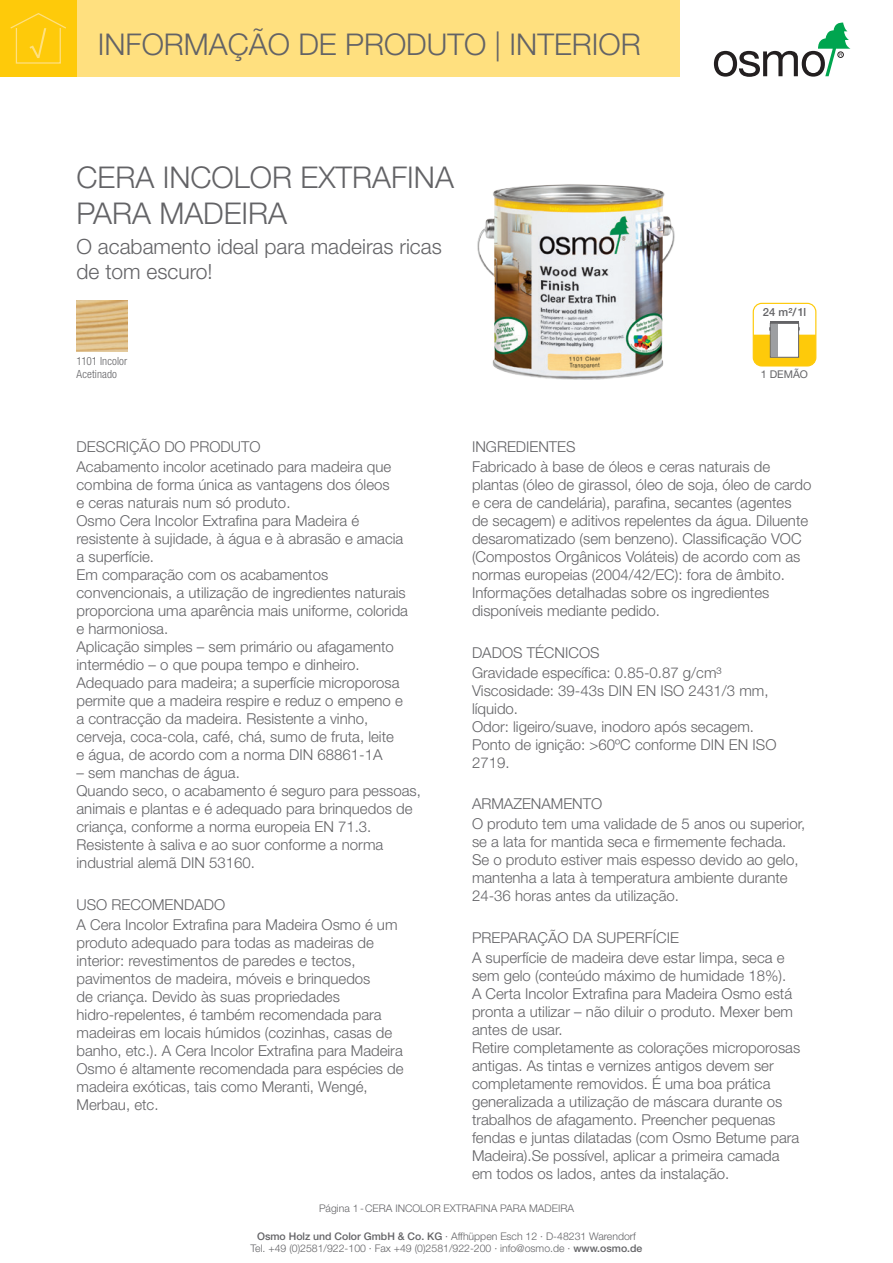
<style>
.page{position:relative;width:893px;height:1263px;background:#fff}
.page>*{position:absolute;margin:0;border:0;box-sizing:border-box;transform-origin:0 0}
.t1{font:300 30px/36px "Helvetica Neue";color:#636366}
.t2{font:300 21px/25.2px "Helvetica Neue";color:#636366}
.t3{font:300 15px/18px "Helvetica Neue";color:#636366}
.t4{font:300 condensed 11.25px/13.5px "Helvetica Neue";letter-spacing:.01em;color:#636366}
.t5{font:500 11.25px "Helvetica Neue";color:#636366}
.t6{font:10.65px "Helvetica Neue";color:#636366}
.t7{font:300 10.5px/12.6px "Helvetica Neue";color:#636366;text-align:center}
.s1{font-weight:500}
</style>
<div class="page">
<div style="left:77px;top:0;width:603px;height:77px;background:#ffe07f"></div>
<div style="left:0;top:0;width:77px;height:77px;background:#feca0a"></div>
<svg style="left:10px;top:13px;width:56px;height:51px"></svg>
<svg style="left:714px;top:23px;width:136px;height:54px"></svg>
<img style="left:77px;top:300px;width:51px;height:51px">
<img style="left:477px;top:184px;width:198px;height:196px">
<div style="left:753px;top:303px;width:63px;height:63px;border:1px solid #feca0a;border-radius:9px"></div>
<div style="left:770px;top:323px;width:29px;height:35px;background:#fff;border:1px solid #636366"></div>
<svg style="left:753px;top:327px;width:63px;height:39px"></svg>
<div style="left:771px;top:324px;width:6px;height:32px;background:#9d9fa2"></div>
<hr style="left:770px;top:321px;width:29px;height:2px;background:#636366">
<h1 class="t1" style="left:98px;top:26px;width:544px">INFORMAÇÃO DE PRODUTO | INTERIOR</h1>
<h1 class="t1" style="left:77px;top:159px;width:379px">CERA INCOLOR EXTRAFINA<br>PARA MADEIRA</h1>
<h2 class="t2" style="left:77px;top:233px;width:367px">O acabamento ideal para madeiras ricas de tom escuro!</h2>
<p class="t4" style="left:77px;top:354px;width:52px">1101 Incolor<br>Acetinado</p>
<p class="t5" style="left:763px;top:305px;width:45px">24 m²/1l</p>
<p class="t6" style="left:761px;top:368px;width:49px">1 DEMÃO</p>
<p class="t3" style="left:77px;top:436px;width:316px;line-height:20.1px">DESCRIÇÃO DO PRODUTO<br>Acabamento incolor acetinado para madeira que</p>
<p class="t3" style="left:77px;top:475px;width:333px">combina de forma única as vantagens dos óleos<br>e ceras naturais num só produto.<br>Osmo Cera Incolor Extrafina para Madeira é resistente à sujidade, à água e à abrasão e amacia a superfície.<br>Em comparação com os acabamentos convencionais, a utilização de ingredientes naturais proporciona uma aparência mais uniforme, colorida e harmoniosa.<br>Aplicação simples – sem primário ou afagamento intermédio – o que poupa tempo e dinheiro.<br>Adequado para madeira; a superfície microporosa permite que a madeira respire e reduz o empeno e a contracção da madeira. Resistente a vinho, cerveja, coca-cola, café, chá, sumo de fruta, leite<br>e água, de acordo com a norma DIN 68861-1A</p>
<p class="t3" style="left:77px;top:763px;width:346px">– sem manchas de água.<br>Quando seco, o acabamento é seguro para pessoas, animais e plantas e é adequado para brinquedos de criança, conforme a norma europeia EN 71.3.<br>Resistente à saliva e ao suor conforme a norma industrial alemã DIN 53160.</p>
<p class="t3" style="left:77px;top:894px;width:322px;line-height:20.1px">USO RECOMENDADO<br>A Cera Incolor Extrafina para Madeira Osmo é um</p>
<p class="t3" style="left:77px;top:933px;width:329px">produto adequado para todas as madeiras de interior: revestimentos de paredes e tectos, pavimentos de madeira, móveis e brinquedos<br>de criança. Devido às suas propriedades hidro-repelentes, é também recomendada para madeiras em locais húmidos (cozinhas, casas de banho, etc.). A Cera Incolor Extrafina para Madeira Osmo é altamente recomendada para espécies de madeira exóticas, tais como Meranti, Wengé, Merbau, etc.</p>
<p class="t3" style="left:472px;top:436px;width:300px;line-height:20.1px">INGREDIENTES<br>Fabricado à base de óleos e ceras naturais de</p>
<p class="t3" style="left:472px;top:475px;width:341px">plantas (óleo de girassol, óleo de soja, óleo de cardo e cera de candelária), parafina, secantes (agentes de secagem) e aditivos repelentes da água. Diluente desaromatizado (sem benzeno). Classificação VOC (Compostos Orgânicos Voláteis) de acordo com as normas europeias (2004/42/EC): fora de âmbito.<br>Informações detalhadas sobre os ingredientes disponíveis mediante pedido.</p>
<p class="t3" style="left:472px;top:642px;width:251px;line-height:20.1px">DADOS TÉCNICOS<br>Gravidade específica: 0.85-0.87 g/cm³</p>
<p class="t3" style="left:472px;top:681px;width:306px">Viscosidade: 39-43s DIN EN ISO 2431/3 mm, líquido.<br>Odor: ligeiro/suave, inodoro após secagem.<br>Ponto de ignição: &gt;60ºC conforme DIN EN ISO<br>2719.</p>
<p class="t3" style="left:472px;top:794px;width:335px;line-height:20.1px">ARMAZENAMENTO<br>O produto tem uma validade de 5 anos ou superior,</p>
<p class="t3" style="left:472px;top:833px;width:328px">se a lata for mantida seca e firmemente fechada.<br>Se o produto estiver mais espesso devido ao gelo, mantenha a lata à temperatura ambiente durante 24-36 horas antes da utilização.</p>
<p class="t3" style="left:472px;top:927px;width:314px;line-height:20.1px">PREPARAÇÃO DA SUPERFÍCIE<br>A superfície de madeira deve estar limpa, seca e</p>
<p class="t3" style="left:472px;top:966px;width:330px">sem gelo (conteúdo máximo de humidade 18%).<br>A Certa Incolor Extrafina para Madeira Osmo está pronta a utilizar – não diluir o produto. Mexer bem antes de usar.<br>Retire completamente as colorações microporosas antigas. As tintas e vernizes antigos devem ser completamente removidos. É uma boa prática generalizada a utilização de máscara durante os trabalhos de afagamento. Preencher pequenas fendas e juntas dilatadas (com Osmo Betume para Madeira).Se possível, aplicar a primeira camada em todos os lados, antes da instalação.</p>
<p class="t7" style="left:319px;top:1202px;width:256px">Página 1-CERA INCOLOR EXTRAFINA PARA MADEIRA</p>
<p class="t7" style="left:251px;top:1229px;width:393px"><span class="s1">Osmo Holz und Color GmbH &amp; Co. KG</span> · Affhüppen Esch 12 · D-48231 Warendorf<br>Tel. +49 (0)2581/922-100 · Fax +49 (0)2581/922-200 · info@osmo.de · <span class="s1">www.osmo.de</span></p>
</div>
